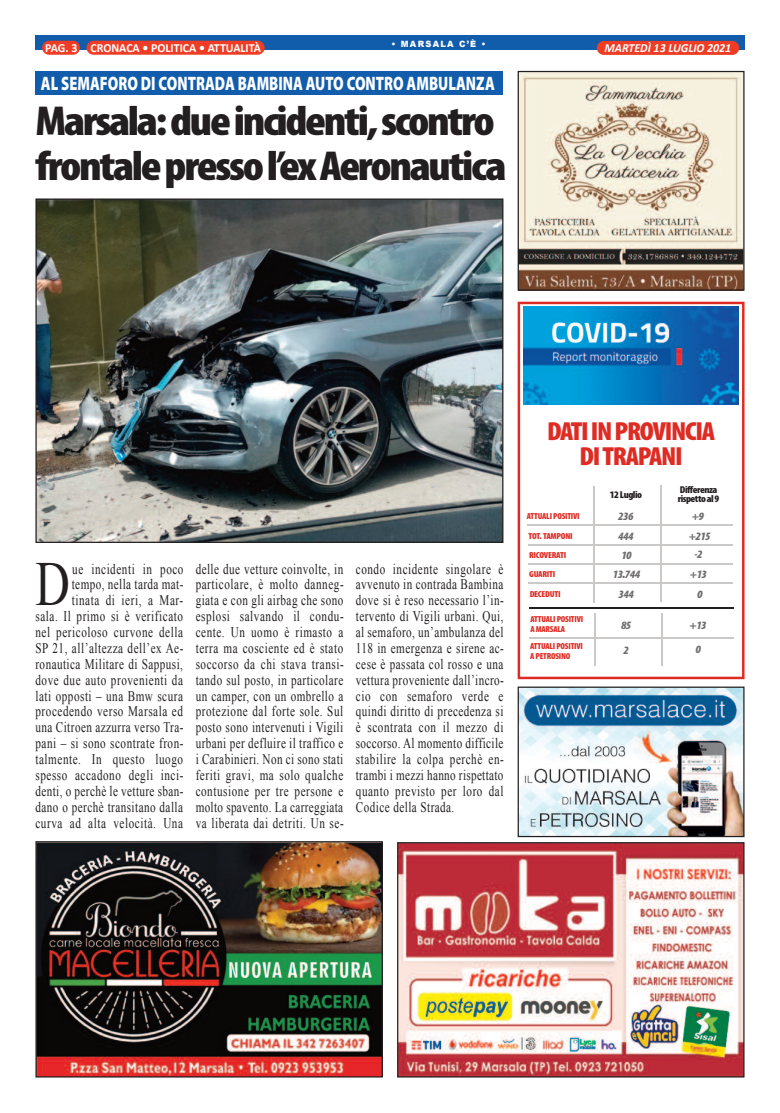
<style>
.page{position:relative;width:780px;height:1113px;background:#fff}
.page>*{position:absolute;margin:0;border:0;box-sizing:border-box;transform-origin:0 0}
.t1{font:62.62px "Times New Roman";color:#231f20;scale:.76 1}
.t2{font:900 condensed 42px/45.1px "Myriad Pro";letter-spacing:-.05em;color:#231f20;scale:1.12 1}
.t3{font:900 condensed 26.25px/25px "Myriad Pro";letter-spacing:-.045em;color:#de2c24;text-align:center;scale:1.08 1}
.t4{font:900 19.5px "Myriad Pro";color:#fff;scale:.75 1}
.t5{font:14.62px/15.9px "Times New Roman";letter-spacing:.05em;color:#231f20;text-align:justify;scale:.76 1}
.t6{font:700 12.38px "Calibri";color:#fff;scale:.96 1}
.t7{font:italic 700 12.38px "Calibri";color:#fff;scale:.96 1}
.t8{font:italic 900 condensed 11.25px "Myriad Pro";letter-spacing:-.045em;color:#6f6c6c;scale:1.08 1}
.t9{font:900 condensed 10px/8.8px "Myriad Pro";letter-spacing:-.045em;color:#231f20;scale:1.08 1}
.t10{font:900 condensed 8.75px/10px "Myriad Pro";letter-spacing:-.025em;color:#de2c24;scale:1.05 1}
.t11{font:900 condensed 8.75px "Myriad Pro";letter-spacing:-.025em;color:#de2c24;scale:1.08 1}
.t12{font:900 8.62px "Arial";letter-spacing:.15em;color:#fff;scale:.96 1}
</style>
<div class="page">
<div style="left:35px;top:35px;width:709px;height:14px;background:#115cab"></div>
<div style="left:42px;top:41px;width:38px;height:14px;background:#ef3c25;border-radius:7px"></div>
<div style="left:596px;top:41px;width:143px;height:14px;background:#ef3c25;border-radius:7px"></div>
<div style="left:86px;top:41px;width:179px;height:14px;background:#ef3c25;border-radius:7px"></div>
<img style="left:399px;top:844px;width:343px;height:231px">
<div style="left:397px;top:842px;width:347px;height:235px;border:1px solid #231f20"></div>
<img style="left:37px;top:843px;width:344px;height:232px">
<div style="left:35px;top:841px;width:348px;height:236px;border:1px solid #231f20"></div>
<img style="left:519px;top:73px;width:223px;height:216px">
<div style="left:517px;top:71px;width:227px;height:220px;border:1px solid #231f20"></div>
<div style="left:517px;top:302px;width:227px;height:377px;border:2px solid #de2c24"></div>
<hr style="left:528px;top:545px;width:204px;height:1px;background:#cac9c8">
<img style="left:523px;top:307px;width:215px;height:97px">
<hr style="left:593px;top:486px;width:2px;height:116px;background:#cac9c8">
<hr style="left:527px;top:524px;width:205px;height:2px;background:#cac9c8">
<hr style="left:528px;top:563px;width:204px;height:1px;background:#cac9c8">
<hr style="left:528px;top:582px;width:204px;height:2px;background:#cac9c8">
<hr style="left:529px;top:637px;width:204px;height:1px;background:#cac9c8">
<hr style="left:529px;top:607px;width:204px;height:1px;background:#231f20">
<hr style="left:660px;top:486px;width:2px;height:116px;background:#cac9c8">
<hr style="left:594px;top:614px;width:1px;height:52px;background:#cac9c8">
<hr style="left:661px;top:613px;width:1px;height:53px;background:#cac9c8">
<div style="left:35px;top:72px;width:468px;height:23px;background:#115cab"></div>
<img style="left:37px;top:200px;width:464px;height:341px">
<div style="left:35px;top:198px;width:468px;height:345px;border:1px solid #231f20"></div>
<img style="left:519px;top:688px;width:223px;height:147px">
<div style="left:517px;top:686px;width:227px;height:151px;border:1px solid #231f20"></div>
<p class="t12" style="left:391px;top:37px;width:100px">• MARSALA C’È •</p>
<p class="t6" style="left:45px;top:43px;width:226px">PAG. 3 CRONACA • POLITICA • ATTUALITÀ</p>
<p class="t7" style="left:604px;top:42px;width:134px">MARTEDÌ 13 LUGLIO 2021</p>
<h3 class="t4" style="left:41px;top:76px;width:606px">AL SEMAFORO DI CONTRADA BAMBINA AUTO CONTRO AMBULANZA</h3>
<h2 class="t2" style="left:35px;top:102px;width:422px">Marsala:dueincidenti,scontro frontalepressol’exAeronautica</h2>
<p class="t5" style="left:35px;top:560px;width:196px;text-align:right">ue incidenti in poco<br>tempo, nella tarda mat-<br>tinata di ieri, a Mar-<br>sala. Il primo si è verificato nel pericoloso curvone della<br>SP 21, all’altezza dell’ex Ae&shy;ronautica Militare di Sappusi, dove due auto provenienti da lati opposti – una Bmw scura procedendo verso Marsala ed una Citroen azzurra verso Tra&shy;pani – si sono scontrate fron&shy;talmente. In questo luogo spesso accadono degli inci&shy;denti, o perchè le vetture sban&shy;dano o perchè transitano dalla curva ad alta velocità. Una</p>
<p class="t5" style="left:196px;top:560px;width:196px">delle due vetture coinvolte, in particolare, è molto danneg&shy;giata e con gli airbag che sono esplosi salvando il condu&shy;cente. Un uomo è rimasto a terra ma cosciente ed è stato soccorso da chi stava transi&shy;tando sul posto, in particolare un camper, con un ombrello a protezione dal forte sole. Sul posto sono intervenuti i Vigili urbani per defluire il traffico e i Carabinieri. Non ci sono stati feriti gravi, ma solo qualche contusione per tre persone e molto spavento. La carreggiata va liberata dai detriti. Un se-</p>
<p class="t5" style="left:356px;top:560px;width:196px">condo incidente singolare è avvenuto in contrada Bambina dove si è reso necessario l’in&shy;tervento di Vigili urbani. Qui, al semaforo, un’ambulanza del 118 in emergenza e sirene ac&shy;cese è passata col rosso e una vettura proveniente dall’incro&shy;cio con semaforo verde e quindi diritto di precedenza si è scontrata con il mezzo di soccorso. Al momento difficile stabilire la colpa perchè en&shy;trambi i mezzi hanno rispettato quanto previsto per loro dal Codice della Strada.</p>
<h1 class="t1" style="left:35px;top:549px;width:47px">D</h1>
<h3 class="t3" style="left:547px;top:421px;width:157px">DATIINPROVINCIA<br>DITRAPANI</h3>
<p class="t9" style="left:610px;top:491px;width:31px">12Luglio</p>
<p class="t9" style="left:677px;top:486px;width:40px">Differenza rispettoal9</p>
<p class="t8" style="left:691px;top:512px;width:13px">+9</p>
<p class="t8" style="left:618px;top:532px;width:16px">444</p>
<p class="t8" style="left:688px;top:532px;width:22px">+215</p>
<p class="t8" style="left:621px;top:551px;width:11px">10</p>
<p class="t8" style="left:694px;top:550px;width:9px">-2</p>
<p class="t8" style="left:612px;top:570px;width:27px">13.744</p>
<p class="t8" style="left:690px;top:570px;width:17px">+13</p>
<p class="t8" style="left:618px;top:590px;width:16px">344</p>
<p class="t8" style="left:697px;top:590px;width:7px">0</p>
<p class="t8" style="left:621px;top:621px;width:11px">85</p>
<p class="t8" style="left:689px;top:621px;width:17px">+13</p>
<p class="t8" style="left:623px;top:646px;width:7px">2</p>
<p class="t8" style="left:695px;top:645px;width:7px">0</p>
<p class="t10" style="left:527px;top:512px;width:52px">ATTUALIPOSITIVI</p>
<p class="t8" style="left:618px;top:512px;width:16px">236</p>
<p class="t11" style="left:528px;top:532px;width:43px">TOT. TAMPONI</p>
<p class="t11" style="left:529px;top:552px;width:36px">RICOVERATI</p>
<p class="t11" style="left:529px;top:571px;width:26px">GUARITI</p>
<p class="t11" style="left:529px;top:591px;width:30px">DECEDUTI</p>
<p class="t10" style="left:530px;top:615px;width:52px">ATTUALIPOSITIVI<br>AMARSALA</p>
<p class="t10" style="left:530px;top:642px;width:52px">ATTUALIPOSITIVI<br>APETROSINO</p>
</div>
